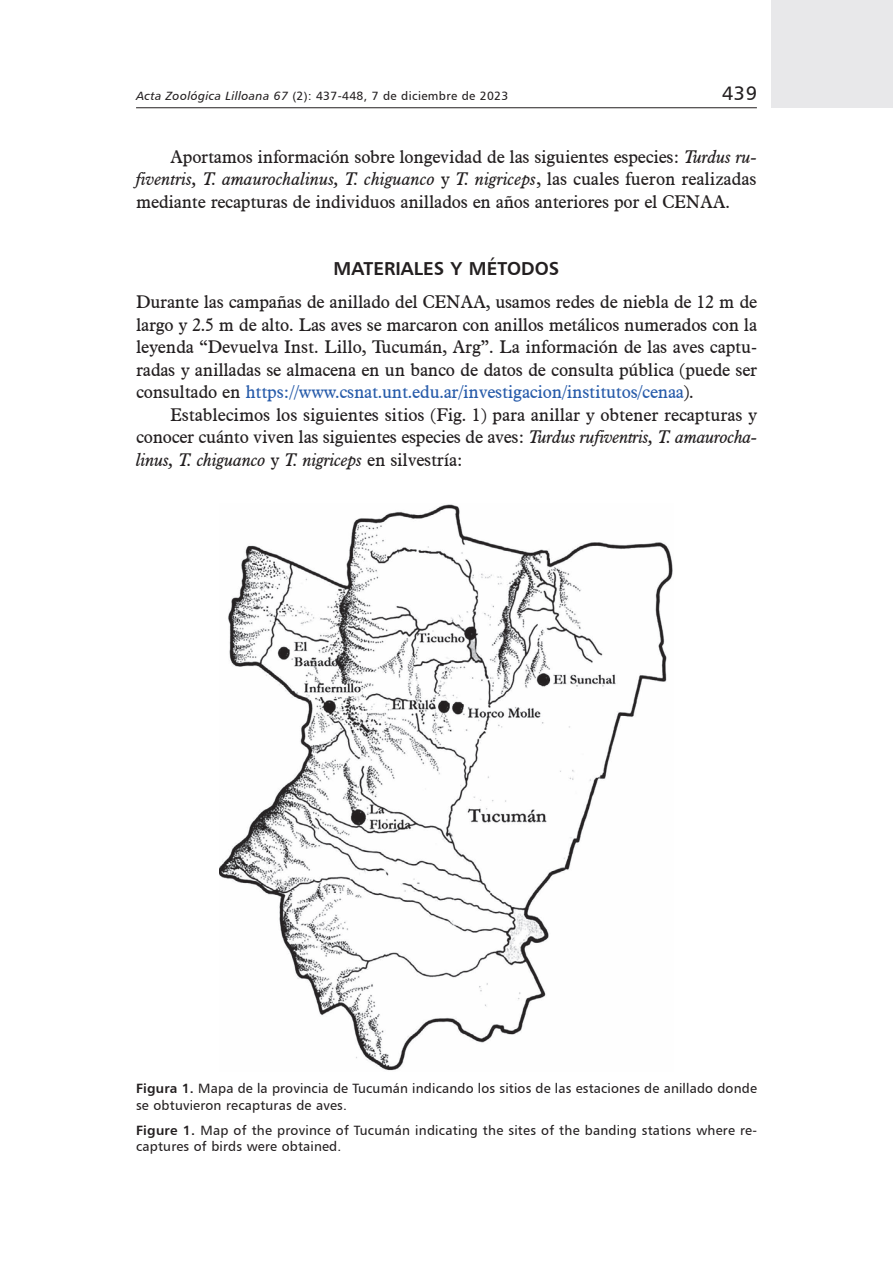
<style>
.page{position:relative;width:893px;height:1263px;background:#fff}
.page>*{position:absolute;margin:0;border:0;box-sizing:border-box;transform-origin:0 0}
.t1{font:19.5px "Humanist 777 BT Roman B";color:#231f20}
.t2{font:18.75px "Humanist 777 BT Bold B";color:#231f20}
.t3{font:18px/22.5px "Aldine 721 BT";letter-spacing:-.015em;color:#231f20;text-align:justify}
.t4{font:13.5px/16.5px "Humanist 777 BT Roman B";letter-spacing:.015em;color:#231f20}
.t5{font:12px "Humanist 777 BT Roman B";letter-spacing:.03em;color:#231f20}
.s1{font-family:"Humanist 777 BT Italic B"}
.s2{font-style:italic}
.s3{color:#285caa}
.s4{font-family:"Humanist 777 BT Bold B"}
</style>
<div class="page">
<hr style="left:136px;top:107px;width:621px;height:1px;background:#231f20">
<div style="left:772px;top:0;width:121px;height:108px;background:#e8e8ea"></div>
<img style="left:220px;top:504px;width:453px;height:567px">
<p class="t5" style="left:136px;top:88px;width:374px"><span class="s1">Acta Zoológica Lilloana 67</span> (2): 437-448, 7 de diciembre de 2023</p>
<p class="t1" style="left:722px;top:81px;width:36px">439</p>
<p class="t3" style="left:136px;top:145px;width:622px;text-indent:34px">Aportamos información sobre longevidad de las siguientes especies: <span class="s2">Turdus ru&shy;fiventris, T. amaurochalinus, T. chiguanco</span> y <span class="s2">T. nigriceps</span>, las cuales fueron realizadas mediante recapturas de individuos anillados en años anteriores por el CENAA.</p>
<p class="t2" style="left:334px;top:257px;width:227px">MATERIALES Y MÉTODOS</p>
<p class="t3" style="left:136px;top:290px;width:623px">Durante las campañas de anillado del CENAA, usamos redes de niebla de 12 m de largo y 2.5 m de alto. Las aves se marcaron con anillos metálicos numerados con la leyenda “Devuelva Inst. Lillo, Tucumán, Arg”. La información de las aves captu&shy;radas y anilladas se almacena en un banco de datos de consulta pública (puede ser consultado en <span class="s3">https://www.csnat.unt.edu.ar/investigacion/institutos/cenaa</span>).</p>
<p class="t3" style="left:136px;top:403px;width:623px;text-indent:34px">Establecimos los siguientes sitios (Fig. 1) para anillar y obtener recapturas y conocer cuánto viven las siguientes especies de aves: <span class="s2">Turdus rufiventris, T. amaurocha&shy;linus, T. chiguanco</span> y <span class="s2">T. nigriceps</span> en silvestría:</p>
<p class="t4" style="left:136px;top:1080px;width:622px"><span class="s4">Figura 1.</span> Mapa de la provincia de Tucumán indicando los sitios de las estaciones de anillado donde se obtuvieron recapturas de aves.</p>
<p class="t4" style="left:136px;top:1122px;width:622px"><span class="s4">Figure 1.</span> Map of the province of Tucumán indicating the sites of the banding stations where re&shy;captures of birds were obtained.</p>
</div>
